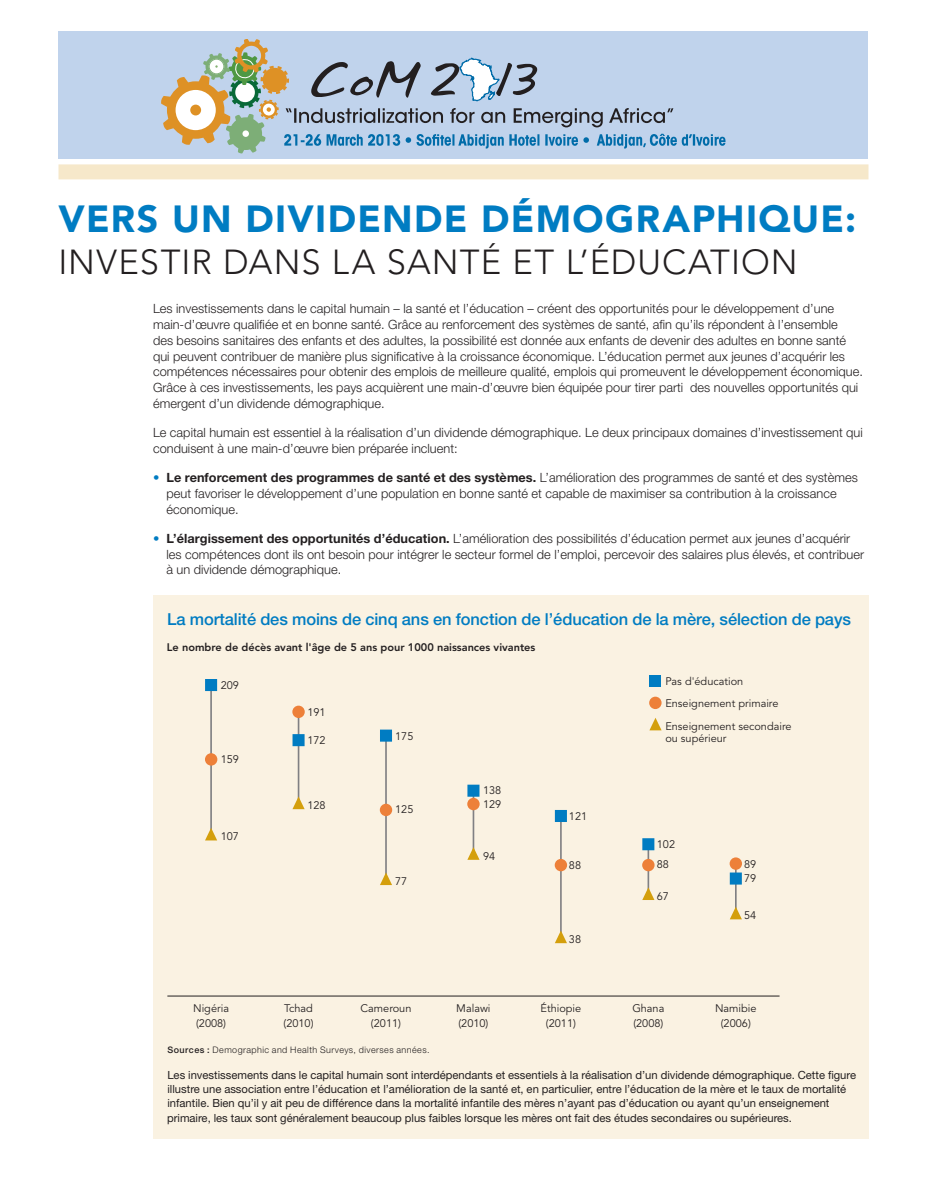
<style>
.page{position:relative;width:927px;height:1197px;background:#fff}
.page>*{position:absolute;margin:0;border:0;box-sizing:border-box;transform-origin:0 0}
.t1{font:900 37.5px "Avenir";letter-spacing:.035em;color:#007cc2}
.t2{font:300 34.5px "Avenir";letter-spacing:.03em;color:#231f20}
.t3{font:500 16.5px "Helvetica Neue";letter-spacing:-.005em;color:#007cc2}
.t4{font:300 12.75px/15.8px "Helvetica Neue";letter-spacing:.005em;color:#231f20}
.t5{font:11.25px/14.2px "Helvetica Neue";color:#231f20}
.t6{font:10.95px/14.5px "Avenir";color:#231f20}
.t7{font:800 10.95px "Avenir";color:#231f20}
.t8{font:300 9px "Helvetica Neue";letter-spacing:.045em;color:#231f20}
.s1{color:#007cc2}
.s2{font-weight:700}
.s3{font-weight:500}
</style>
<div class="page">
<div style="left:153px;top:595px;width:715px;height:543px;background:#faf2e2"></div>
<hr style="left:210px;top:686px;width:2px;height:152px;background:#808083">
<hr style="left:298px;top:712px;width:1px;height:94px;background:#808083">
<hr style="left:385px;top:736px;width:2px;height:146px;background:#808083">
<hr style="left:473px;top:791px;width:1px;height:67px;background:#808083">
<hr style="left:560px;top:816px;width:2px;height:124px;background:#808083">
<hr style="left:648px;top:844px;width:1px;height:53px;background:#808083">
<hr style="left:735px;top:863px;width:2px;height:53px;background:#808083">
<div style="left:650px;top:676px;width:11px;height:11px;background:#007cc2"></div>
<div style="left:205px;top:753px;width:12px;height:13px;background:#ed8039;border-radius:50%"></div>
<hr style="left:167px;top:996px;width:613px;height:1px;background:#231f20">
<div style="left:205px;top:679px;width:12px;height:12px;background:#007cc2"></div>
<svg style="left:293px;top:734px;width:12px;height:12px"></svg>
<div style="left:380px;top:730px;width:12px;height:12px;background:#007cc2"></div>
<svg style="left:467px;top:785px;width:12px;height:12px"></svg>
<div style="left:555px;top:810px;width:12px;height:12px;background:#007cc2"></div>
<svg style="left:642px;top:838px;width:12px;height:12px"></svg>
<svg style="left:730px;top:873px;width:12px;height:12px"></svg>
<div style="left:649px;top:697px;width:13px;height:12px;background:#ed8039;border-radius:50%"></div>
<svg style="left:649px;top:718px;width:13px;height:12px"></svg>
<svg style="left:205px;top:828px;width:12px;height:12px"></svg>
<svg style="left:292px;top:797px;width:13px;height:12px"></svg>
<svg style="left:380px;top:872px;width:12px;height:13px"></svg>
<svg style="left:467px;top:847px;width:13px;height:13px"></svg>
<svg style="left:555px;top:931px;width:12px;height:12px"></svg>
<svg style="left:642px;top:887px;width:12px;height:13px"></svg>
<svg style="left:730px;top:907px;width:12px;height:12px"></svg>
<div style="left:292px;top:706px;width:13px;height:12px;background:#ed8039;border-radius:50%"></div>
<div style="left:380px;top:804px;width:12px;height:12px;background:#ed8039;border-radius:50%"></div>
<div style="left:467px;top:798px;width:13px;height:12px;background:#ed8039;border-radius:50%"></div>
<div style="left:555px;top:859px;width:12px;height:12px;background:#ed8039;border-radius:50%"></div>
<div style="left:642px;top:859px;width:13px;height:12px;background:#ed8039;border-radius:50%"></div>
<div style="left:730px;top:857px;width:12px;height:13px;background:#ed8039;border-radius:50%"></div>
<div style="left:58px;top:32px;width:810px;height:127px;background:#c0d3ec"></div>
<svg style="left:177px;top:77px;width:11px;height:10px"></svg>
<svg style="left:161px;top:96px;width:9px;height:11px"></svg>
<svg style="left:163px;top:119px;width:11px;height:11px"></svg>
<svg style="left:182px;top:136px;width:11px;height:9px"></svg>
<div style="left:167px;top:81px;width:57px;height:58px;background:#de9125;border-radius:50%"></div>
<div style="left:176px;top:90px;width:40px;height:40px;background:#fff;border-radius:50%"></div>
<div style="left:190px;top:105px;width:11px;height:10px;background:#de9125;border-radius:50%"></div>
<svg style="left:199px;top:39px;width:527px;height:114px"></svg>
<div style="left:58px;top:164px;width:810px;height:15px;background:#f6e8ca"></div>
<h1 class="t1" style="left:58px;top:196px;width:799px">VERS UN DIVIDENDE DÉMOGRAPHIQUE:</h1>
<h2 class="t2" style="left:58px;top:242px;width:741px">INVESTIR DANS LA SANTÉ ET L’ÉDUCATION</h2>
<p class="t4" style="left:153px;top:301px;width:712px">Les investissements dans le capital humain – la santé et l’éducation – créent des opportunités pour le développement d’une main-d’œuvre qualifiée et en bonne santé. Grâce au renforcement des systèmes de santé, afin qu’ils répondent à l’ensemble<br>des besoins sanitaires des enfants et des adultes, la possibilité est donnée aux enfants de devenir des adultes en bonne santé qui peuvent contribuer de manière plus significative à la croissance économique. L’éducation permet aux jeunes d’acquérir les compétences nécessaires pour obtenir des emplois de meilleure qualité, emplois qui promeuvent le développement économique.<br>Grâce à ces investissements, les pays acquièrent une main-d’œuvre bien équipée pour tirer parti des nouvelles opportunités qui émergent d’un dividende démographique.</p>
<p class="t4" style="left:153px;top:424px;width:711px">Le capital humain est essentiel à la réalisation d’un dividende démographique. Le deux principaux domaines d’investissement qui conduisent à une main-d’œuvre bien préparée incluent:</p>
<p class="t4" style="left:167px;top:469px;width:693px;text-indent:-14px"><span class="s1">•</span> <span class="s2">Le renforcement des programmes de santé et des systèmes.</span> L’amélioration des programmes de santé et des systèmes peut favoriser le développement d’une population en bonne santé et capable de maximiser sa contribution à la croissance économique.</p>
<p class="t4" style="left:167px;top:530px;width:699px;text-indent:-14px"><span class="s1">•</span> <span class="s2">L’élargissement des opportunités d’éducation.</span> L’amélioration des possibilités d’éducation permet aux jeunes d’acquérir les compétences dont ils ont besoin pour intégrer le secteur formel de l’emploi, percevoir des salaires plus élevés, et contribuer à un dividende démographique.</p>
<p class="t3" style="left:167px;top:609px;width:686px">La mortalité des moins de cinq ans en fonction de l’éducation de la mère, sélection de pays</p>
<p class="t7" style="left:167px;top:641px;width:370px">Le nombre de décès avant l'âge de 5 ans pour 1000 naissances vivantes</p>
<p class="t6" style="left:221px;top:679px;width:20px">209</p>
<p class="t6" style="left:221px;top:753px;width:20px">159</p>
<p class="t6" style="left:221px;top:829px;width:20px">107</p>
<p class="t6" style="left:307px;top:705px;width:20px">191</p>
<p class="t6" style="left:307px;top:733px;width:20px">172</p>
<p class="t6" style="left:307px;top:798px;width:20px">128</p>
<p class="t6" style="left:395px;top:729px;width:20px">175</p>
<p class="t6" style="left:395px;top:802px;width:20px">125</p>
<p class="t6" style="left:395px;top:874px;width:14px">77</p>
<p class="t6" style="left:483px;top:783px;width:20px">138</p>
<p class="t6" style="left:483px;top:798px;width:20px">129</p>
<p class="t6" style="left:483px;top:849px;width:14px">94</p>
<p class="t6" style="left:569px;top:809px;width:20px">121</p>
<p class="t6" style="left:569px;top:858px;width:14px">88</p>
<p class="t6" style="left:569px;top:932px;width:14px">38</p>
<p class="t6" style="left:665px;top:670px;width:128px;line-height:22.5px">Pas d'éducation<br>Enseignement primaire<br>Enseignement secondaire</p>
<p class="t6" style="left:665px;top:731px;width:63px">ou supérieur</p>
<p class="t6" style="left:657px;top:837px;width:20px">102</p>
<p class="t6" style="left:657px;top:858px;width:14px">88</p>
<p class="t6" style="left:657px;top:889px;width:14px">67</p>
<p class="t6" style="left:744px;top:857px;width:14px">89<br>79</p>
<p class="t6" style="left:744px;top:909px;width:14px">54</p>
<p class="t6" style="left:193px;top:1002px;width:37px">Nigéria (2008)</p>
<p class="t6" style="left:284px;top:1002px;width:32px">Tchad (2010)</p>
<p class="t6" style="left:361px;top:1002px;width:52px;text-align:center">Cameroun (2011)</p>
<p class="t6" style="left:456px;top:1002px;width:36px">Malawi (2010)</p>
<p class="t6" style="left:541px;top:1002px;width:42px;text-align:center">Éthiopie (2011)</p>
<p class="t6" style="left:632px;top:1002px;width:34px">Ghana (2008)</p>
<p class="t6" style="left:715px;top:1002px;width:43px;text-align:center">Namibie (2006)</p>
<p class="t8" style="left:168px;top:1044px;width:263px"><span class="s3">Sources :</span> Demographic and Health Surveys, diverses années.</p>
<p class="t5" style="left:167px;top:1068px;width:690px">Les investissements dans le capital humain sont interdépendants et essentiels à la réalisation d’un dividende démographique. Cette figure illustre une association entre l’éducation et l’amélioration de la santé et, en particulier, entre l’éducation de la mère et le taux de mortalité infantile. Bien qu’il y ait peu de différence dans la mortalité infantile des mères n’ayant pas d’éducation ou ayant qu’un enseignement primaire, les taux sont généralement beaucoup plus faibles lorsque les mères ont fait des études secondaires ou supérieures.</p>
</div>
